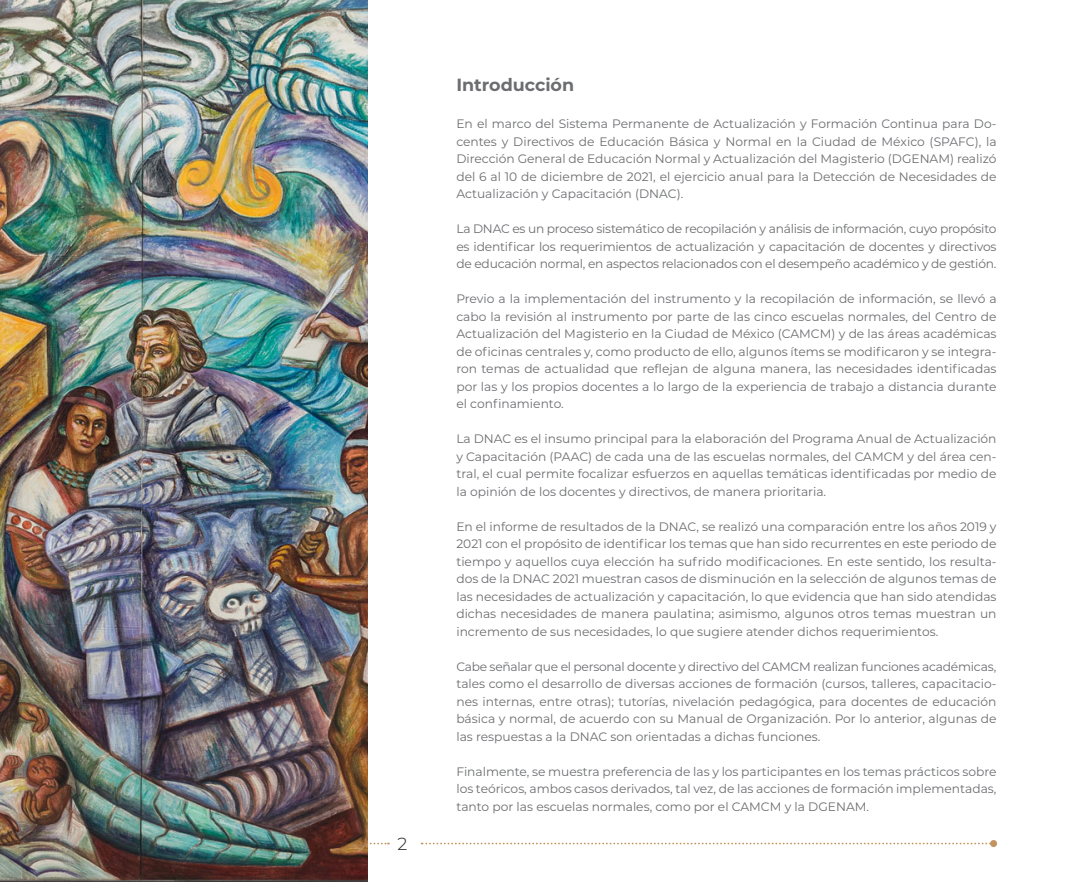
<style>
.page{position:relative;width:1071px;height:882px;background:#fff}
.page>*{position:absolute;margin:0;border:0;box-sizing:border-box;transform-origin:0 0}
.t1{font:700 17.5px "Montserrat";color:#6c6d70}
.t2{font:300 17.5px "Montserrat";color:#231f20}
.t3{font:12.25px/17.5px "Montserrat";color:#6c6d70;text-align:justify}
</style>
<div class="page">
<svg style="left:422px;top:843px;width:568px;height:1px"></svg>
<div style="left:990px;top:840px;width:7px;height:7px;background:#c3945d;border-radius:50%"></div>
<svg style="left:369px;top:843px;width:20px;height:1px"></svg>
<img style="left:0;top:0;width:368px;height:882px">
<h1 class="t2" style="left:397px;top:832px;width:11px">2</h1>
<p class="t1" style="left:456px;top:73px;width:119px">Introducción</p>
<p class="t3" style="left:456px;top:115px;width:542px">En el marco del Sistema Permanente de Actualización y Formación Continua para Do&shy;centes y Directivos de Educación Básica y Normal en la Ciudad de México (SPAFC), la Dirección General de Educación Normal y Actualización del Magisterio (DGENAM) realizó del 6 al 10 de diciembre de 2021, el ejercicio anual para la Detección de Necesidades de Actualización y Capacitación (DNAC).</p>
<p class="t3" style="left:456px;top:220px;width:542px">La DNAC es un proceso sistemático de recopilación y análisis de información, cuyo propósito es identificar los requerimientos de actualización y capacitación de docentes y directivos de educación normal, en aspectos relacionados con el desempeño académico y de gestión.</p>
<p class="t3" style="left:456px;top:290px;width:542px">Previo a la implementación del instrumento y la recopilación de información, se llevó a cabo la revisión al instrumento por parte de las cinco escuelas normales, del Centro de Actualización del Magisterio en la Ciudad de México (CAMCM) y de las áreas académicas de oficinas centrales y, como producto de ello, algunos ítems se modificaron y se integra&shy;ron temas de actualidad que reflejan de alguna manera, las necesidades identificadas por las y los propios docentes a lo largo de la experiencia de trabajo a distancia durante el confinamiento.</p>
<p class="t3" style="left:456px;top:430px;width:542px">La DNAC es el insumo principal para la elaboración del Programa Anual de Actualización y Capacitación (PAAC) de cada una de las escuelas normales, del CAMCM y del área cen&shy;tral, el cual permite focalizar esfuerzos en aquellas temáticas identificadas por medio de la opinión de los docentes y directivos, de manera prioritaria.</p>
<p class="t3" style="left:456px;top:517px;width:542px">En el informe de resultados de la DNAC, se realizó una comparación entre los años 2019 y 2021 con el propósito de identificar los temas que han sido recurrentes en este periodo de tiempo y aquellos cuya elección ha sufrido modificaciones. En este sentido, los resulta&shy;dos de la DNAC 2021 muestran casos de disminución en la selección de algunos temas de las necesidades de actualización y capacitación, lo que evidencia que han sido atendidas dichas necesidades de manera paulatina; asimismo, algunos otros temas muestran un incremento de sus necesidades, lo que sugiere atender dichos requerimientos.</p>
<p class="t3" style="left:456px;top:657px;width:542px">Cabe señalar que el personal docente y directivo del CAMCM realizan funciones académicas, tales como el desarrollo de diversas acciones de formación (cursos, talleres, capacitacio&shy;nes internas, entre otras); tutorías, nivelación pedagógica, para docentes de educación básica y normal, de acuerdo con su Manual de Organización. Por lo anterior, algunas de las respuestas a la DNAC son orientadas a dichas funciones.</p>
<p class="t3" style="left:456px;top:762px;width:542px">Finalmente, se muestra preferencia de las y los participantes en los temas prácticos sobre los teóricos, ambos casos derivados, tal vez, de las acciones de formación implementadas, tanto por las escuelas normales, como por el CAMCM y la DGENAM.</p>
</div>
